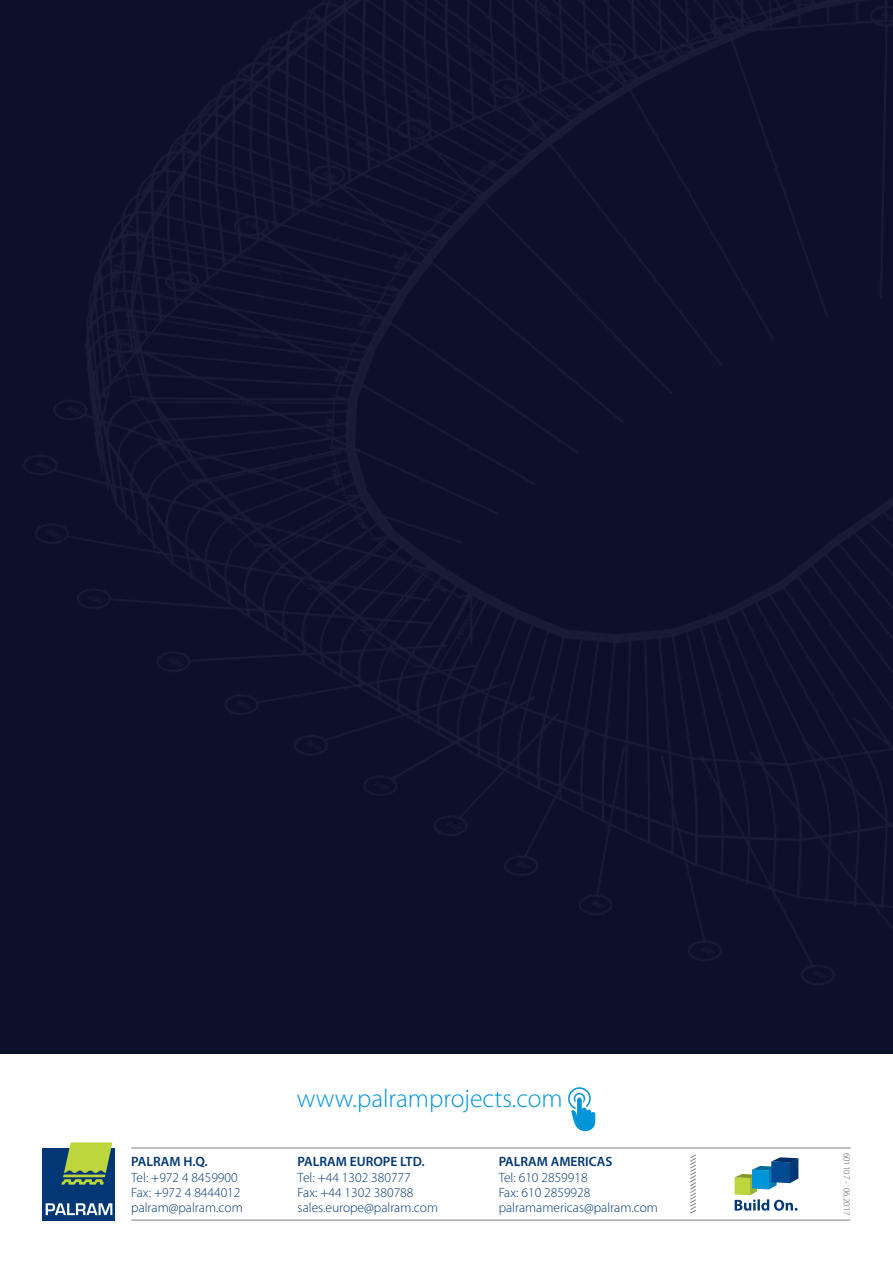
<style>
.page{position:relative;width:893px;height:1263px;background:#fff}
.page>*{position:absolute;margin:0;border:0;box-sizing:border-box;transform-origin:0 0}
.t1{font:300 25.8px "Myriad Pro";color:#0095d9}
.t2{font:300 13.5px "Myriad Pro";color:#013775}
.t3{font:600 13.5px "Myriad Pro";color:#013775}
.t4{font:300 9px "Myriad Pro";color:#57585a}
</style>
<div class="page">
<img style="left:0;top:0;width:893px;height:1054px">
<div style="left:43px;top:1147px;width:72px;height:73px;background:#013775"></div>
<svg style="left:46px;top:1203px;width:66px;height:12px"></svg>
<svg style="left:61px;top:1142px;width:51px;height:43px"></svg>
<hr style="left:131px;top:1147px;width:719px;height:1px;background:#808285">
<hr style="left:131px;top:1220px;width:719px;height:1px;background:#808285">
<svg style="left:690px;top:1154px;width:6px;height:60px"></svg>
<svg style="left:735px;top:1157px;width:63px;height:54px"></svg>
<svg style="left:568px;top:1087px;width:27px;height:44px"></svg>
<p class="t3" style="left:131px;top:1154px;width:78px">PALRAM H Q. .</p>
<p class="t2" style="left:131px;top:1170px;width:108px">Tel: +972 4 8459900</p>
<p class="t2" style="left:131px;top:1185px;width:111px">Fax: +972 4 8444012</p>
<p class="t2" style="left:131px;top:1200px;width:113px">palram@palram.com</p>
<p class="t1" style="left:297px;top:1084px;width:267px">www.palramprojects.com</p>
<p class="t3" style="left:298px;top:1154px;width:128px">PALRAM EUROPE LTD.</p>
<p class="t2" style="left:298px;top:1170px;width:115px">Tel: +44 1302 380777</p>
<p class="t2" style="left:298px;top:1185px;width:117px">Fax: +44 1302 380788</p>
<p class="t2" style="left:298px;top:1200px;width:142px">sales.europe@palram.com</p>
<p class="t3" style="left:499px;top:1154px;width:115px">PALRAM AMERICAS</p>
<p class="t2" style="left:499px;top:1170px;width:90px">Tel: 610 2859918</p>
<p class="t2" style="left:499px;top:1185px;width:93px">Fax: 610 2859928</p>
<p class="t2" style="left:499px;top:1200px;width:161px">palramamericas@palram.com</p>
<p class="t4" style="left:852px;top:1152px;width:64px;rotate:90deg">601107 - 06.2017</p>
</div>
